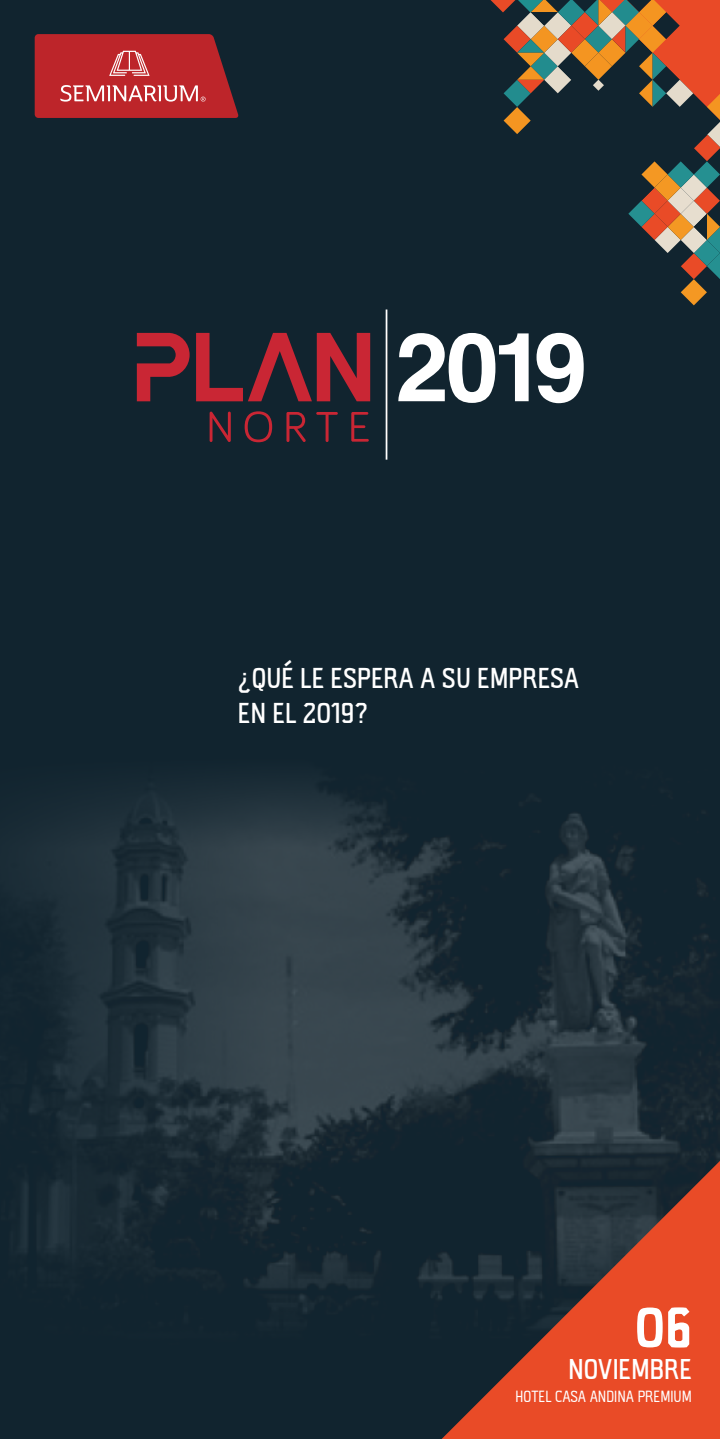
<style>
.page{position:relative;width:720px;height:1439px;background:#fff}
.page>*{position:absolute;margin:0;border:0;box-sizing:border-box;transform-origin:0 0}
.t1{font:800 54.77px "Beepo";color:#fff}
.t2{font:600 28px/35px "Beepo";color:#fff}
.t3{font:600 27.82px "Beepo";color:#fff}
.t4{font:15.75px "Beepo";color:#fff}
</style>
<div class="page">
<div style="left:0;top:0;width:719px;height:1439px;background:#11242f"></div>
<img style="left:360px;top:870px;width:359px;height:291px">
<svg style="left:15px;top:784px;width:345px;height:529px"></svg>
<svg style="left:441px;top:1161px;width:278px;height:278px"></svg>
<svg style="left:196px;top:333px;width:174px;height:68px"></svg>
<svg style="left:137px;top:333px;width:52px;height:68px"></svg>
<svg style="left:398px;top:333px;width:130px;height:70px"></svg>
<svg style="left:536px;top:333px;width:47px;height:70px"></svg>
<svg style="left:209px;top:412px;width:22px;height:30px"></svg>
<svg style="left:244px;top:411px;width:28px;height:31px"></svg>
<svg style="left:286px;top:412px;width:19px;height:30px"></svg>
<svg style="left:316px;top:412px;width:22px;height:30px"></svg>
<svg style="left:351px;top:412px;width:17px;height:30px"></svg>
<svg style="left:490px;top:0;width:229px;height:305px"></svg>
<svg style="left:35px;top:34px;width:204px;height:84px"></svg>
<hr style="left:385px;top:309px;width:2px;height:151px;background:#fff">
<p class="t2" style="left:238px;top:660px;width:343px">¿QUÉ LE ESPERA A SU EMPRESA<br>EN EL 2019?</p>
<h1 class="t1" style="left:634px;top:1290px;width:59px">06</h1>
<p class="t3" style="left:568px;top:1351px;width:125px">NOVIEMBRE</p>
<p class="t4" style="left:515px;top:1386px;width:178px">HOTEL CASA ANDINA PREMIUM</p>
</div>
